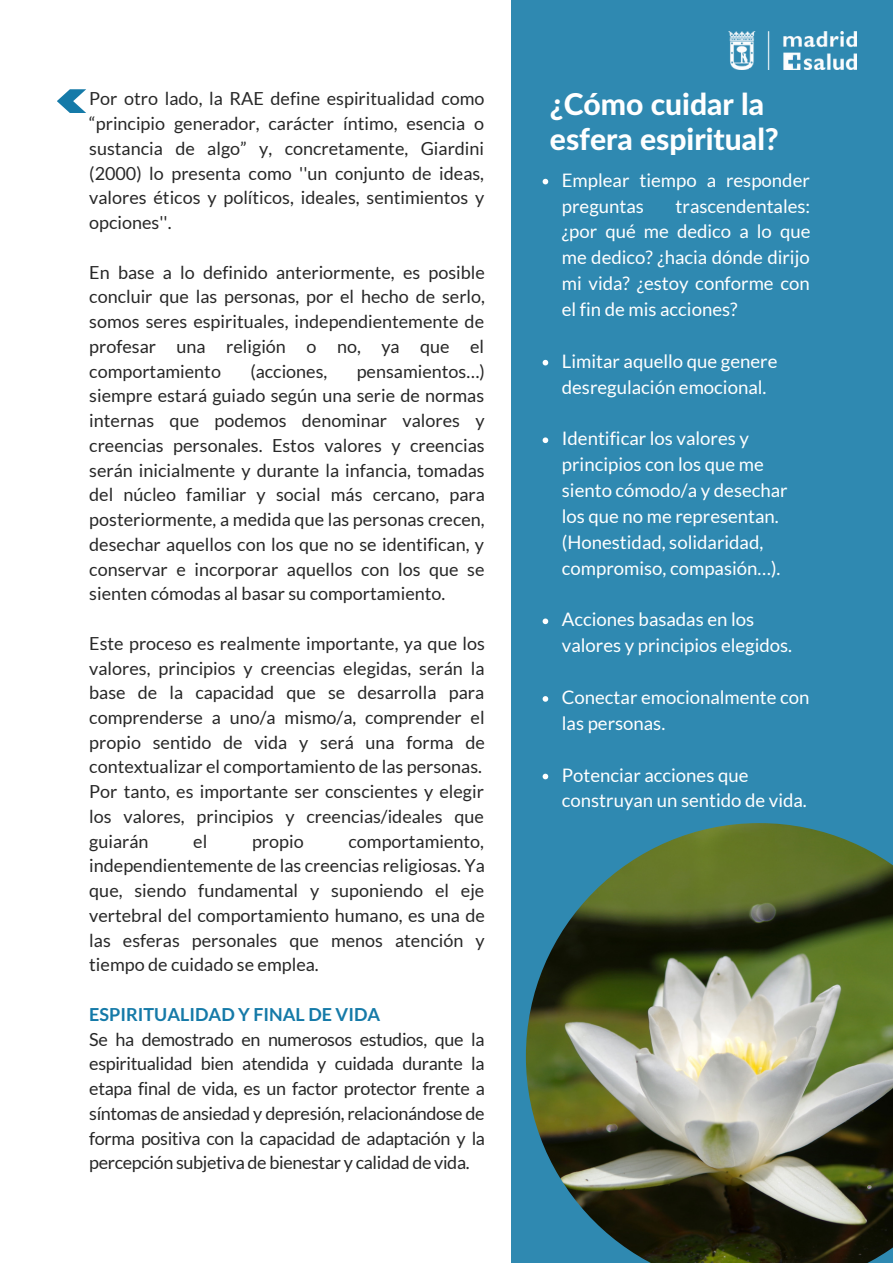
<style>
.page{position:relative;width:893px;height:1264px;background:#fff}
.page>*{position:absolute;margin:0;border:0;box-sizing:border-box;transform-origin:0 0}
.t1{font:800 30px/34.8px "Lato Latin";color:#fff}
.t2{font:18.6px/25.8px "Lato";color:#fff}
.t3{font:18px/24.8px "Lato";color:#282828;text-align:justify}
.t4{font:700 18px "Lato";color:#157aa8}
</style>
<div class="page">
<div style="left:511px;top:0;width:381px;height:1262px;background:#2f89b1"></div>
<img style="left:728px;top:31px;width:128px;height:38px">
<img style="left:526px;top:823px;width:366px;height:439px">
<svg style="left:57px;top:89px;width:29px;height:24px"></svg>
<svg style="left:542px;top:179px;width:6px;height:5px"></svg>
<svg style="left:542px;top:360px;width:6px;height:5px"></svg>
<svg style="left:542px;top:437px;width:6px;height:6px"></svg>
<svg style="left:542px;top:618px;width:6px;height:6px"></svg>
<svg style="left:542px;top:696px;width:6px;height:5px"></svg>
<svg style="left:542px;top:773px;width:6px;height:6px"></svg>
<p class="t3" style="left:89px;top:86px;width:397px">Por otro lado, la RAE define espiritualidad como “principio generador, carácter íntimo, esencia o sustancia de algo” y, concretamente, Giardini (2000) lo presenta como ''un conjunto de ideas, valores éticos y políticos, ideales, sentimientos y opciones''.</p>
<p class="t3" style="left:89px;top:259px;width:397px">En base a lo definido anteriormente, es posible concluir que las personas, por el hecho de serlo, somos seres espirituales, independientemente de profesar una religión o no, ya que el comportamiento</p>
<p class="t3" style="left:89px;top:358px;width:397px;text-indent:267px">pensamientos…) siempre estará guiado según una serie de normas internas que podemos denominar valores y creencias personales. Estos valores y creencias serán inicialmente y durante la infancia, tomadas del núcleo familiar y social más cercano, para posteriormente, a medida que las personas crecen, desechar aquellos con los que no se identifican, y conservar e incorporar aquellos con los que se sienten cómodas al basar su comportamiento.</p>
<p class="t3" style="left:89px;top:630px;width:397px">Este proceso es realmente importante, ya que los valores, principios y creencias elegidas, serán la base de la capacidad que se desarrolla para comprenderse a uno/a mismo/a, comprender el propio sentido de vida y será una forma de contextualizar el comportamiento de las personas.</p>
<p class="t3" style="left:89px;top:778px;width:396px">Por tanto, es importante ser conscientes y elegir los valores, principios y creencias/ideales que guiarán</p>
<p class="t3" style="left:250px;top:358px;width:78px">(acciones,</p>
<p class="t3" style="left:193px;top:828px;width:16px">el</p>
<p class="t3" style="left:252px;top:828px;width:53px">propio</p>
<p class="t3" style="left:89px;top:828px;width:397px;text-indent:259px">comportamiento, independientemente de las creencias religiosas. Ya que, siendo fundamental y suponiendo el eje vertebral del comportamiento humano, es una de las esferas personales que menos atención y tiempo de cuidado se emplea.</p>
<p class="t4" style="left:89px;top:1003px;width:292px">ESPIRITUALIDAD Y FINAL DE VIDA</p>
<p class="t3" style="left:89px;top:1026px;width:397px">Se ha demostrado en numerosos estudios, que la espiritualidad bien atendida y cuidada durante la etapa final de vida, es un factor protector frente a síntomas de ansiedad y depresión, relacionándose de forma positiva con la capacidad de adaptación y la percepción subjetiva de bienestar y calidad de vida.</p>
<p class="t1" style="left:550px;top:88px;width:230px">¿Cómo cuidar la esfera espiritual?</p>
<p class="t2" style="left:562px;top:166px;width:249px">Emplear tiempo a responder preguntas</p>
<p class="t2" style="left:562px;top:192px;width:250px;text-align:justify;text-indent:114px">trascendentales: ¿por qué me dedico a lo que me dedico? ¿hacia dónde dirijo mi vida? ¿estoy conforme con el fin de mis acciones?</p>
<p class="t2" style="left:562px;top:347px;width:217px">Limitar aquello que genere desregulación emocional.</p>
<p class="t2" style="left:562px;top:425px;width:227px">Identificar los valores y principios con los que me siento cómodo/a y desechar los que no me representan. (Honestidad, solidaridad, compromiso, compasión…).</p>
<p class="t2" style="left:562px;top:606px;width:232px">Acciones basadas en los valores y principios elegidos.</p>
<p class="t2" style="left:562px;top:684px;width:249px">Conectar emocionalmente con las personas.</p>
<p class="t2" style="left:562px;top:761px;width:246px">Potenciar acciones que construyan un sentido de vida.</p>
</div>
